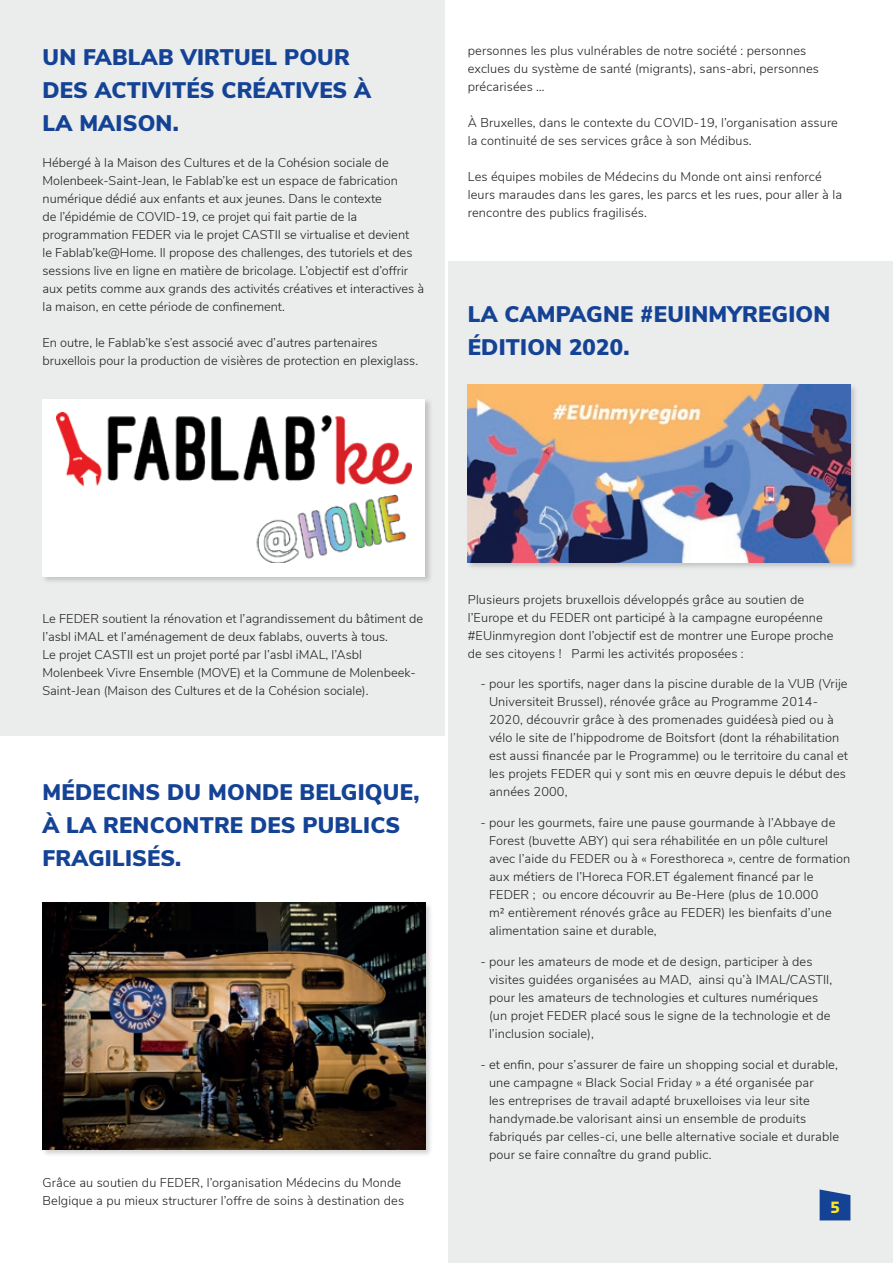
<style>
.page{position:relative;width:893px;height:1263px;background:#fff}
.page>*{position:absolute;margin:0;border:0;box-sizing:border-box;transform-origin:0 0}
.t1{font:900 22.5px/33px "Nunito Sans";letter-spacing:.01em;color:#144396}
.t2{font:700 15.15px "Sansa Pro";color:#ffe71f}
.t3{font:300 12.75px/18px "Nunito Sans";letter-spacing:.01em;color:#231f20}
</style>
<div class="page">
<div style="left:0;top:0;width:444px;height:736px;background:#ebecec"></div>
<div style="left:449px;top:262px;width:444px;height:1001px;background:#ebecec"></div>
<div style="left:41px;top:397px;width:392px;height:187px;background:#231f20;opacity:.2"></div>
<div style="left:43px;top:399px;width:382px;height:177px;background:#fff"></div>
<img style="left:56px;top:412px;width:356px;height:151px">
<div style="left:41px;top:901px;width:392px;height:256px;background:#231f20;opacity:.2"></div>
<img style="left:43px;top:903px;width:382px;height:246px">
<div style="left:466px;top:383px;width:392px;height:186px;background:#231f20;opacity:.2"></div>
<img style="left:468px;top:385px;width:382px;height:177px">
<svg style="left:820px;top:1189px;width:30px;height:31px"></svg>
<h1 class="t1" style="left:43px;top:40px;width:330px">UN FABLAB VIRTUEL POUR<br>DES ACTIVITÉS CRÉATIVES À<br>LA MAISON.</h1>
<p class="t3" style="left:43px;top:153px;width:383px">Hébergé à la Maison des Cultures et de la Cohésion sociale de Molenbeek-Saint-Jean, le Fablab’ke est un espace de fabrication numérique dédié aux enfants et aux jeunes. Dans le contexte<br>de l’épidémie de COVID-19, ce projet qui fait partie de la programmation FEDER via le projet CASTII se virtualise et devient<br>le Fablab’ke@Home. Il propose des challenges, des tutoriels et des sessions live en ligne en matière de bricolage. L’objectif est d’offrir aux petits comme aux grands des activités créatives et interactives à la maison, en cette période de confinement.</p>
<p class="t3" style="left:43px;top:333px;width:377px">En outre, le Fablab’ke s’est associé avec d’autres partenaires bruxellois pour la production de visières de protection en plexiglass.</p>
<p class="t3" style="left:468px;top:41px;width:353px">personnes les plus vulnérables de notre société : personnes exclues du système de santé (migrants), sans-abri, personnes précarisées …</p>
<p class="t3" style="left:468px;top:113px;width:372px">À Bruxelles, dans le contexte du COVID-19, l’organisation assure la continuité de ses services grâce à son Médibus.</p>
<p class="t3" style="left:468px;top:167px;width:376px">Les équipes mobiles de Médecins du Monde ont ainsi renforcé leurs maraudes dans les gares, les parcs et les rues, pour aller à la rencontre des publics fragilisés.</p>
<h1 class="t1" style="left:468px;top:297px;width:364px">LA CAMPAGNE #EUINMYREGION<br>ÉDITION 2020.</h1>
<p class="t3" style="left:43px;top:609px;width:382px">Le FEDER soutient la rénovation et l’agrandissement du bâtiment de l’asbl iMAL et l’aménagement de deux fablabs, ouverts à tous.<br>Le projet CASTII est un projet porté par l’asbl iMAL, l’Asbl Molenbeek Vivre Ensemble (MOVE) et la Commune de Molenbeek-Saint-Jean (Maison des Cultures et de la Cohésion sociale).</p>
<h1 class="t1" style="left:43px;top:775px;width:378px">MÉDECINS DU MONDE BELGIQUE,<br>À LA RENCONTRE DES PUBLICS<br>FRAGILISÉS.</h1>
<p class="t3" style="left:43px;top:1172px;width:363px">Grâce au soutien du FEDER, l’organisation Médecins du Monde<br>Belgique a pu mieux structurer l’offre de soins à destination des</p>
<p class="t3" style="left:468px;top:589px;width:367px">Plusieurs projets bruxellois développés grâce au soutien de l’Europe et du FEDER ont participé à la campagne européenne #EUinmyregion dont l’objectif est de montrer une Europe proche de ses citoyens ! Parmi les activités proposées :</p>
<p class="t3" style="left:489px;top:674px;width:360px;text-indent:-9px">- pour les sportifs, nager dans la piscine durable de la VUB (Vrije Universiteit Brussel), rénovée grâce au Programme 2014- 2020, découvrir grâce à des promenades guidéesà pied ou à vélo le site de l’hippodrome de Boitsfort (dont la réhabilitation est aussi financée par le Programme) ou le territoire du canal et les projets FEDER qui y sont mis en œuvre depuis le début des années 2000,</p>
<p class="t3" style="left:489px;top:813px;width:363px;text-indent:-9px">- pour les gourmets, faire une pause gourmande à l’Abbaye de Forest (buvette ABY) qui sera réhabilitée en un pôle culturel avec l’aide du FEDER ou à « Foresthoreca », centre de formation aux métiers de l’Horeca FOR.ET également financé par le FEDER ; ou encore découvrir au Be-Here (plus de 10.000<br>m² entièrement rénovés grâce au FEDER) les bienfaits d’une alimentation saine et durable,</p>
<p class="t3" style="left:489px;top:952px;width:345px;text-indent:-9px">- pour les amateurs de mode et de design, participer à des visites guidées organisées au MAD, ainsi qu’à IMAL/CASTII, pour les amateurs de technologies et cultures numériques (un projet FEDER placé sous le signe de la technologie et de l’inclusion sociale),</p>
<p class="t3" style="left:489px;top:1054px;width:352px;text-indent:-9px">- et enfin, pour s’assurer de faire un shopping social et durable, une campagne « Black Social Friday » a été organisée par<br>les entreprises de travail adapté bruxelloises via leur site handymade.be valorisant ainsi un ensemble de produits fabriqués par celles-ci, une belle alternative sociale et durable pour se faire connaître du grand public.</p>
<p class="t2" style="left:830px;top:1197px;width:11px">5</p>
</div>
